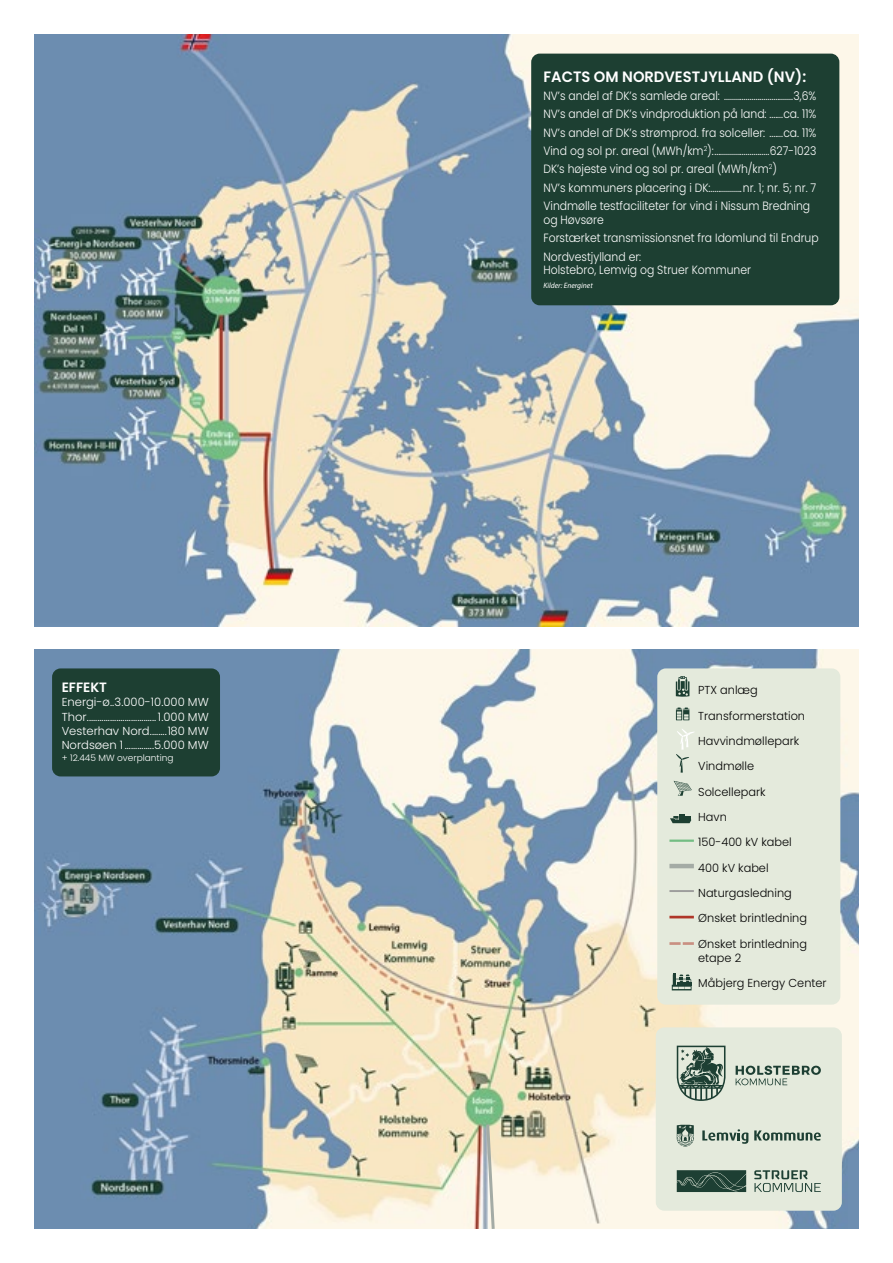
<style>
.page{position:relative;width:893px;height:1263px;background:#fff}
.page>*{position:absolute;margin:0;border:0;box-sizing:border-box;transform-origin:0 0}
.t1{font:600 15px "Poppins";color:#fff}
.t2{font:600 13.5px "Poppins";color:#fff}
.t3{font:300 12px/18.5px "Poppins";color:#fff;scale:.9 1}
.t4{font:300 11.55px/25.3px "Poppins";color:#000}
.t5{font:300 11.55px/14.2px "Poppins";color:#fff;text-align:justify}
.t6{font:300 9px "Poppins";color:#fff}
.t7{font:italic 7.8px "Myriad Pro";color:#fff}
</style>
<div class="page">
<img style="left:34px;top:34px;width:825px;height:593px">
<img style="left:34px;top:649px;width:825px;height:580px">
<div style="left:52px;top:668px;width:168px;height:108px;background:#1d3f32;border-radius:9px"></div>
<div style="left:657px;top:668px;width:183px;height:337px;background:#e4eadc;border-radius:9px"></div>
<svg style="left:676px;top:707px;width:13px;height:13px"></svg>
<svg style="left:676px;top:676px;width:13px;height:21px"></svg>
<svg style="left:674px;top:781px;width:18px;height:15px"></svg>
<hr style="left:669px;top:839px;width:25px;height:3px;background:#73bd83">
<svg style="left:676px;top:729px;width:18px;height:44px"></svg>
<hr style="left:669px;top:890px;width:25px;height:2px;background:#9d9d9c">
<svg style="left:672px;top:973px;width:20px;height:17px"></svg>
<div style="left:531px;top:54px;width:308px;height:251px;background:#1d3f32;border-radius:9px"></div>
<hr style="left:669px;top:864px;width:25px;height:4px;background:#a4aba5">
<hr style="left:669px;top:916px;width:25px;height:2px;background:#af3629">
<svg style="left:669px;top:942px;width:25px;height:3px"></svg>
<svg style="left:485px;top:1121px;width:11px;height:108px"></svg>
<div style="left:656px;top:1027px;width:186px;height:184px;background:#e4eadc;border-radius:9px"></div>
<svg style="left:736px;top:1065px;width:85px;height:20px"></svg>
<svg style="left:677px;top:1046px;width:48px;height:55px"></svg>
<svg style="left:677px;top:1170px;width:69px;height:22px;background:#2d4d41"></svg>
<svg style="left:754px;top:1170px;width:67px;height:22px"></svg>
<svg style="left:754px;top:1130px;width:67px;height:11px"></svg>
<svg style="left:677px;top:1124px;width:17px;height:22px"></svg>
<svg style="left:702px;top:1129px;width:46px;height:15px"></svg>
<svg style="left:670px;top:814px;width:21px;height:9px"></svg>
<p class="t2" style="left:62px;top:680px;width:47px">EFFEKT</p>
<p class="t5" style="left:62px;top:695px;width:148px">Energi-ø..3.000-10.000 MW Thor.................................1.000 MW Vesterhav Nord........180 MW Nordsøen 1..............5.000 MW</p>
<p class="t6" style="left:62px;top:753px;width:113px">+ 12.445 MW overplanting</p>
<p class="t1" style="left:543px;top:68px;width:264px">FACTS OM NORDVESTJYLLAND (NV):</p>
<p class="t3" style="left:543px;top:87px;width:305px">NV’s andel af DK’s samlede areal: ...................................3,6% NV’s andel af DK’s vindproduktion på land: .......ca. 11% NV’s andel af DK’s strømprod. fra solceller: .......ca. 11% Vind og sol pr. areal (MWh/km<sup>2</sup>):............................627-1023<br>DK’s højeste vind og sol pr. areal (MWh/km<sup>2</sup>)<br>NV’s kommuners placering i DK:................nr. 1; nr. 5; nr. 7<br>Vindmølle testfaciliteter for vind i Nissum Bredning</p>
<p class="t3" style="left:543px;top:210px;width:307px">og Høvsøre<br>Forstærket transmissionsnet fra Idomlund til Endrup<br>Nordvestjylland er:</p>
<p class="t3" style="left:543px;top:261px;width:232px">Holstebro, Lemvig og Struer Kommuner</p>
<p class="t7" style="left:543px;top:281px;width:51px">Kilder: Energinet</p>
<p class="t4" style="left:698px;top:677px;width:110px">PTX anlæg<br>Transformerstation<br>Havvindmøllepark<br>Vindmølle<br>Solcellepark<br>Havn<br>150-400 kV kabel<br>400 kV kabel<br>Naturgasledning<br>Ønsket brintledning<br>Ønsket brintledning</p>
<p class="t4" style="left:698px;top:945px;width:130px">etape 2<br>Måbjerg Energy Center</p>
</div>
